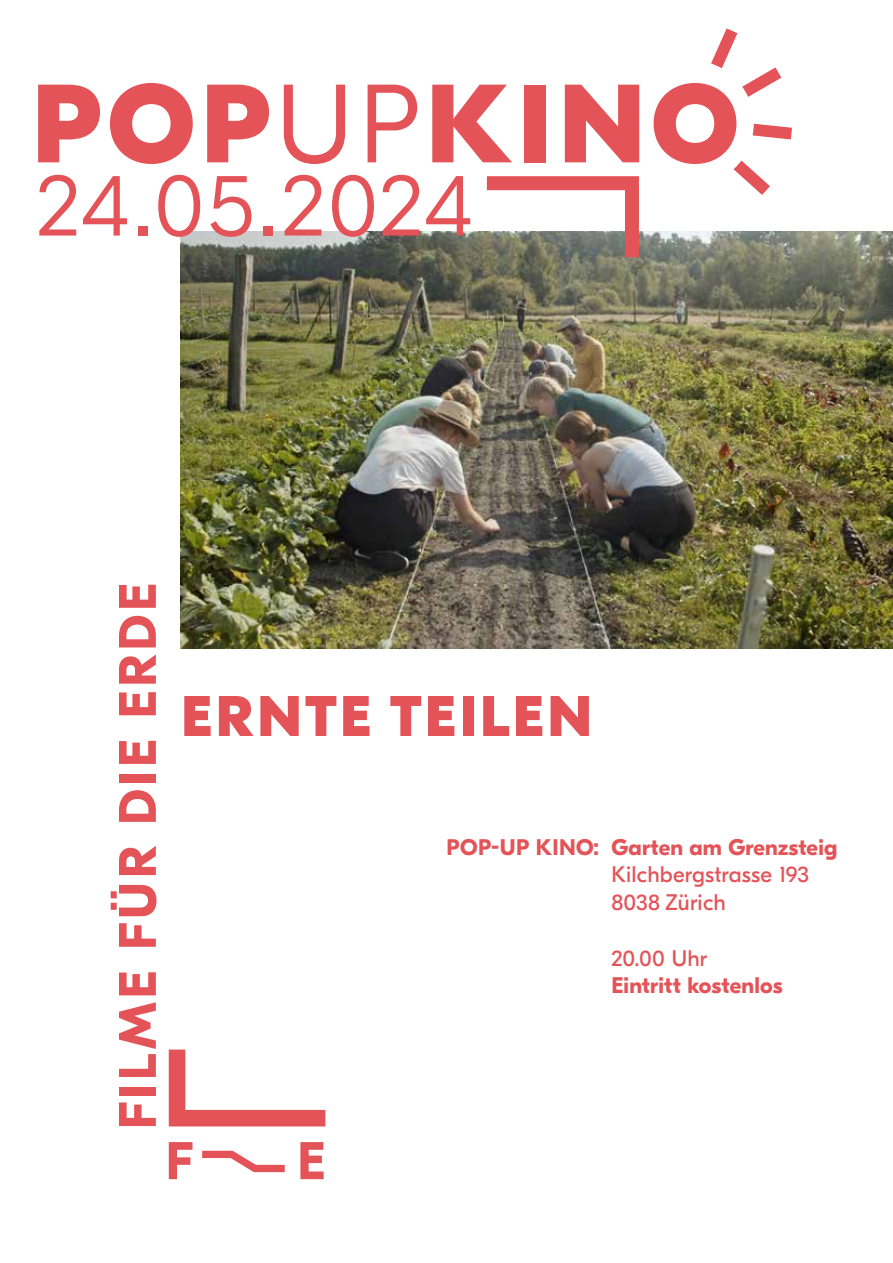
<style>
.page{position:relative;width:893px;height:1263px;background:#fff}
.page>*{position:absolute;margin:0;border:0;box-sizing:border-box;transform-origin:0 0}
.t1{font:800 111px "GT Eesti Display";letter-spacing:.06em;color:#e35357}
.t2{font:300 88.05px "GT Eesti Display";letter-spacing:.015em;color:#e35357}
.t3{font:800 57.15px "GT Eesti Display";letter-spacing:.06em;color:#e35357}
.t4{font:700 52.95px "GT Eesti Display";color:#e35357}
.t5{font:700 52.65px "GT Eesti Display";letter-spacing:.07em;color:#e35357}
.t6{font:700 22.5px "GT Eesti Display";letter-spacing:.01em;color:#e35357}
.t7{font:22.5px/27.8px "GT Eesti Display";letter-spacing:.01em;color:#e35357}
.s1{font-weight:300}
</style>
<div class="page">
<img style="left:181px;top:232px;width:711px;height:416px">
<svg style="left:473px;top:176px;width:173px;height:95px"></svg>
<svg style="left:753px;top:124px;width:39px;height:15px"></svg>
<svg style="left:711px;top:28px;width:70px;height:69px"></svg>
<svg style="left:733px;top:160px;width:37px;height:35px"></svg>
<svg style="left:168px;top:1049px;width:158px;height:78px"></svg>
<svg style="left:202px;top:1150px;width:83px;height:23px"></svg>
<h1 class="t1" style="left:32px;top:62px;width:708px">POP<span class="s1">UP</span>KINO</h1>
<h2 class="t2" style="left:36px;top:157px;width:438px">24.05.2024</h2>
<h3 class="t5" style="left:108px;top:1129px;width:548px;rotate:-90deg">FILME FÜR DIE ERDE</h3>
<h3 class="t3" style="left:181px;top:684px;width:412px">ERNTE TEILEN</h3>
<h3 class="t4" style="left:166px;top:1131px;width:29px">F</h3>
<h3 class="t4" style="left:297px;top:1131px;width:30px">E</h3>
<p class="t6" style="left:446px;top:834px;width:154px">POP-UP KINO:</p>
<p class="t6" style="left:611px;top:834px;width:227px">Garten am Grenzsteig</p>
<p class="t7" style="left:611px;top:861px;width:199px">Kilchbergstrasse 193<br>8038 Zürich</p>
<p class="t7" style="left:611px;top:944px;width:97px">20.00 Uhr</p>
<p class="t6" style="left:611px;top:973px;width:173px">Eintritt kostenlos</p>
</div>
